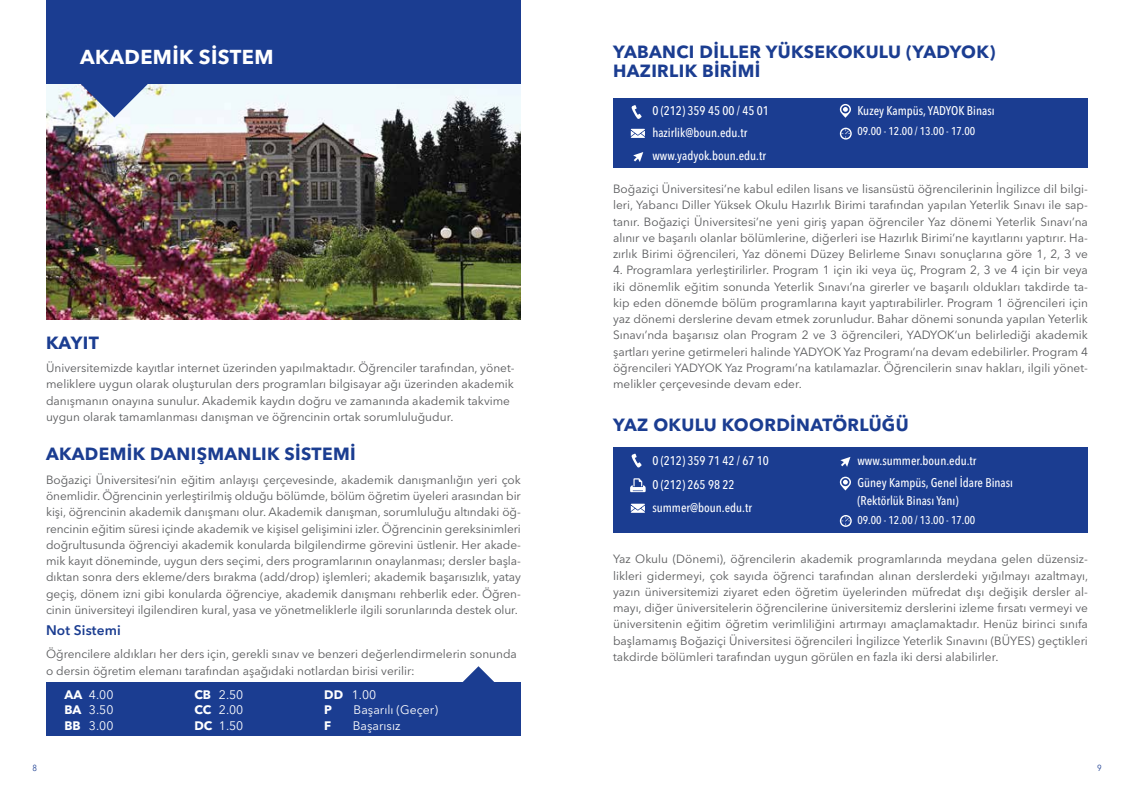
<style>
.page{position:relative;width:1134px;height:798px;background:#fff}
.page>*{position:absolute;margin:0;border:0;box-sizing:border-box;transform-origin:0 0}
.t1{font:700 20px "Avenir Next LT Pro";letter-spacing:.02em;color:#fff}
.t2{font:700 17.5px/18.8px "Avenir Next LT Pro";letter-spacing:.02em;color:#1b3d91}
.t3{font:600 13.75px "Avenir Next LT Pro";letter-spacing:.01em;color:#1b3d91}
.t4{font:500 condensed 12.5px/22.1px "Avenir Next LT Pro";color:#fff}
.t5{font:12.25px/15.5px "Avenir Next LT Pro";color:#fff;text-align:justify}
.t6{font:700 12.25px "Avenir Next LT Pro";color:#fff}
.t7{font:11.88px/16.2px "Avenir Next LT Pro";color:#58595b;text-align:justify}
.t8{font:500 condensed 11.25px "Avenir Next LT Pro";color:#fff}
.t9{font:8.75px "Avenir Next LT Pro";color:#1b3d91;scale:.9 1}
.s1{font-weight:700}
</style>
<div class="page">
<img style="left:46px;top:83px;width:475px;height:236px">
<svg style="left:80px;top:83px;width:68px;height:34px"></svg>
<div style="left:46px;top:0;width:475px;height:83px;background:#1b3d91"></div>
<div style="left:613px;top:98px;width:475px;height:70px;background:#1b3d91"></div>
<svg style="left:840px;top:128px;width:12px;height:11px"></svg>
<svg style="left:631px;top:105px;width:11px;height:14px"></svg>
<svg style="left:633px;top:152px;width:10px;height:10px"></svg>
<svg style="left:840px;top:104px;width:11px;height:14px"></svg>
<svg style="left:631px;top:129px;width:14px;height:9px"></svg>
<div style="left:613px;top:446px;width:475px;height:86px;background:#1b3d91"></div>
<svg style="left:840px;top:515px;width:12px;height:11px"></svg>
<svg style="left:631px;top:453px;width:11px;height:14px"></svg>
<svg style="left:840px;top:457px;width:10px;height:9px"></svg>
<svg style="left:840px;top:476px;width:11px;height:14px"></svg>
<svg style="left:631px;top:503px;width:14px;height:9px"></svg>
<svg style="left:630px;top:478px;width:16px;height:14px"></svg>
<svg style="left:463px;top:666px;width:31px;height:16px"></svg>
<div style="left:46px;top:682px;width:475px;height:53px;background:#1b3d91"></div>
<h1 class="t1" style="left:80px;top:45px;width:195px">AKADEMİK SİSTEM</h1>
<h2 class="t2" style="left:46px;top:333px;width:54px">KAYIT</h2>
<p class="t7" style="left:46px;top:359px;width:470px;text-align:left">Üniversitemizde kayıtlar internet üzerinden yapılmaktadır. Öğrenciler tarafından, yönet&shy;meliklere uygun olarak oluşturulan ders programları bilgisayar ağı üzerinden akademik danışmanın onayına sunulur. Akademik kaydın doğru ve zamanında akademik takvime uygun olarak tamamlanması danışman ve öğrencinin ortak sorumluluğudur.</p>
<h2 class="t2" style="left:46px;top:444px;width:311px">AKADEMİK DANIŞMANLIK SİSTEMİ</h2>
<p class="t7" style="left:46px;top:471px;width:476px">Boğaziçi Üniversitesi’nin eğitim anlayışı çerçevesinde, akademik danışmanlığın yeri çok önemlidir. Öğrencinin yerleştirilmiş olduğu bölümde, bölüm öğretim üyeleri arasından bir kişi, öğrencinin akademik danışmanı olur. Akademik danışman, sorumluluğu altındaki öğ&shy;rencinin eğitim süresi içinde akademik ve kişisel gelişimini izler. Öğrencinin gereksinimleri doğrultusunda öğrenciyi akademik konularda bilgilendirme görevini üstlenir. Her akade&shy;mik kayıt döneminde, uygun ders seçimi, ders programlarının onaylanması; dersler başla&shy;dıktan sonra ders ekleme/ders bırakma (add/drop) işlemleri; akademik başarısızlık, yatay geçiş, dönem izni gibi konularda öğrenciye, akademik danışmanı rehberlik eder. Öğren&shy;cinin üniversiteyi ilgilendiren kural, yasa ve yönetmeliklerle ilgili sorunlarında destek olur.</p>
<p class="t3" style="left:46px;top:621px;width:76px">Not Sistemi</p>
<p class="t7" style="left:46px;top:645px;width:472px">Öğrencilere aldıkları her ders için, gerekli sınav ve benzeri değerlendirmelerin sonunda o dersin öğretim elemanı tarafından aşağıdaki notlardan birisi verilir:</p>
<p class="t5" style="left:64px;top:686px;width:50px"><span class="s1">AA</span> 4.00<br><span class="s1">BA</span> 3.50<br><span class="s1">BB</span> 3.00</p>
<p class="t5" style="left:194px;top:686px;width:51px"><span class="s1">CB</span> 2.50<br><span class="s1">CC</span> 2.00<br><span class="s1">DC</span> 1.50</p>
<p class="t5" style="left:324px;top:686px;width:54px"><span class="s1">DD</span> 1.00<br><span class="s1">P</span></p>
<p class="t5" style="left:354px;top:702px;width:86px">Başarılı (Geçer)</p>
<p class="t6" style="left:324px;top:717px;width:9px">F</p>
<p class="t5" style="left:353px;top:717px;width:49px">Başarısız</p>
<h2 class="t2" style="left:613px;top:43px;width:384px">YABANCI DİLLER YÜKSEKOKULU (YADYOK)<br>HAZIRLIK BİRİMİ</h2>
<p class="t4" style="left:652px;top:100px;width:118px">0 (212) 359 45 00 / 45 01 hazirlik@boun.edu.tr www.yadyok.boun.edu.tr</p>
<p class="t4" style="left:857px;top:100px;width:139px">Kuzey Kampüs, YADYOK Binası</p>
<p class="t8" style="left:857px;top:124px;width:119px">09.00 - 12.00 / 13.00 - 17.00</p>
<p class="t7" style="left:613px;top:181px;width:476px">Boğaziçi Üniversitesi’ne kabul edilen lisans ve lisansüstü öğrencilerinin İngilizce dil bilgi&shy;leri, Yabancı Diller Yüksek Okulu Hazırlık Birimi tarafından yapılan Yeterlik Sınavı ile sap&shy;tanır. Boğaziçi Üniversitesi’ne yeni giriş yapan öğrenciler Yaz dönemi Yeterlik Sınavı’na alınır ve başarılı olanlar bölümlerine, diğerleri ise Hazırlık Birimi’ne kayıtlarını yaptırır. Ha&shy;zırlık Birimi öğrencileri, Yaz dönemi Düzey Belirleme Sınavı sonuçlarına göre 1, 2, 3 ve</p>
<p class="t7" style="left:613px;top:262px;width:476px">4. Programlara yerleştirilirler. Program 1 için iki veya üç, Program 2, 3 ve 4 için bir veya iki dönemlik eğitim sonunda Yeterlik Sınavı’na girerler ve başarılı oldukları takdirde ta&shy;kip eden dönemde bölüm programlarına kayıt yaptırabilirler. Program 1 öğrencileri için yaz dönemi derslerine devam etmek zorunludur. Bahar dönemi sonunda yapılan Yeterlik Sınavı’nda başarısız olan Program 2 ve 3 öğrencileri, YADYOK’un belirlediği akademik şartları yerine getirmeleri halinde YADYOK Yaz Programı’na devam edebilirler. Program 4 öğrencileri YADYOK Yaz Programı’na katılamazlar. Öğrencilerin sınav hakları, ilgili yönet&shy;melikler çerçevesinde devam eder.</p>
<h2 class="t2" style="left:613px;top:415px;width:297px">YAZ OKULU KOORDİNATÖRLÜĞÜ</h2>
<p class="t4" style="left:652px;top:449px;width:118px;line-height:23.4px">0 (212) 359 71 42 / 67 10<br>0 (212) 265 98 22 summer@boun.edu.tr</p>
<p class="t4" style="left:857px;top:449px;width:157px">www.summer.boun.edu.tr<br>Güney Kampüs, Genel İdare Binası</p>
<p class="t4" style="left:857px;top:489px;width:103px">(Rektörlük Binası Yanı)</p>
<p class="t8" style="left:857px;top:513px;width:119px">09.00 - 12.00 / 13.00 - 17.00</p>
<p class="t7" style="left:613px;top:551px;width:477px">Yaz Okulu (Dönemi), öğrencilerin akademik programlarında meydana gelen düzensiz&shy;likleri gidermeyi, çok sayıda öğrenci tarafından alınan derslerdeki yığılmayı azaltmayı, yazın üniversitemizi ziyaret eden öğretim üyelerinden müfredat dışı değişik dersler al&shy;mayı, diğer üniversitelerin öğrencilerine üniversitemiz derslerini izleme fırsatı vermeyi ve üniversitenin eğitim öğretim verimliliğini artırmayı amaçlamaktadır. Henüz birinci sınıfa başlamamış Boğaziçi Üniversitesi öğrencileri İngilizce Yeterlik Sınavını (BÜYES) geçtikleri takdirde bölümleri tarafından uygun görülen en fazla iki dersi alabilirler.</p>
<p class="t9" style="left:32px;top:762px;width:7px">8</p>
<p class="t9" style="left:1097px;top:762px;width:7px">9</p>
</div>
